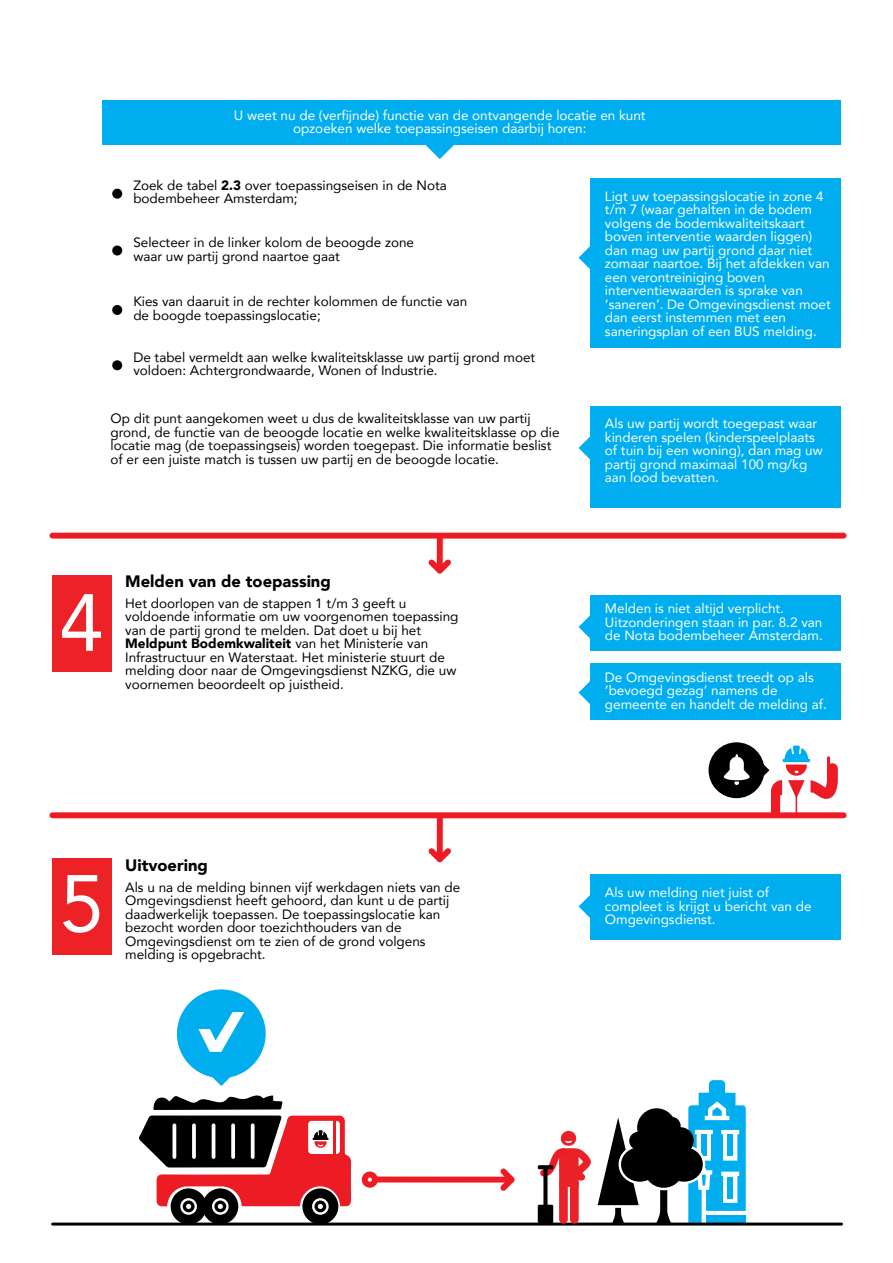
<style>
.page{position:relative;width:893px;height:1263px;background:#fff}
.page>*{position:absolute;margin:0;border:0;box-sizing:border-box;transform-origin:0 0}
.t1{font:80.1px "Avenir";color:#fff}
.t2{font:900 16.5px "Avenir";color:#000}
.t3{font:13.5px/13.5px "Avenir";color:#000}
.t4{font:13.5px/13.5px "Avenir";color:#fff}
.s1{font-weight:900}
</style>
<div class="page">
<div style="left:52px;top:575px;width:59px;height:96px;background:#ec2227"></div>
<div style="left:52px;top:858px;width:59px;height:96px;background:#ec2227"></div>
<hr style="left:53px;top:1222px;width:788px;height:3px;background:#000">
<svg style="left:598px;top:1080px;width:148px;height:143px"></svg>
<div style="left:667px;top:1127px;width:27px;height:27px;background:#000;border-radius:50%"></div>
<div style="left:637px;top:1108px;width:39px;height:39px;background:#000;border-radius:50%"></div>
<div style="left:629px;top:1132px;width:18px;height:18px;background:#000;border-radius:50%"></div>
<div style="left:662px;top:1117px;width:19px;height:18px;background:#000;border-radius:50%"></div>
<div style="left:570px;top:1179px;width:9px;height:45px;background:#ea2227;border-radius:4px"></div>
<div style="left:559px;top:1179px;width:9px;height:45px;background:#ea2227;border-radius:4px"></div>
<svg style="left:537px;top:1130px;width:54px;height:57px"></svg>
<div style="left:538px;top:1205px;width:15px;height:18px;background:#000"></div>
<svg style="left:538px;top:1165px;width:15px;height:4px"></svg>
<svg style="left:543px;top:1166px;width:4px;height:41px"></svg>
<svg style="left:425px;top:145px;width:29px;height:14px"></svg>
<div style="left:103px;top:101px;width:738px;height:44px;background:#00aeef"></div>
<svg style="left:579px;top:246px;width:11px;height:23px"></svg>
<div style="left:590px;top:178px;width:251px;height:170px;background:#00aeef"></div>
<svg style="left:579px;top:436px;width:11px;height:24px"></svg>
<div style="left:590px;top:406px;width:251px;height:101px;background:#00aeef"></div>
<svg style="left:579px;top:615px;width:11px;height:24px"></svg>
<div style="left:590px;top:595px;width:251px;height:55px;background:#00aeef"></div>
<svg style="left:579px;top:681px;width:11px;height:23px"></svg>
<div style="left:590px;top:663px;width:251px;height:57px;background:#00aeef"></div>
<svg style="left:579px;top:895px;width:11px;height:23px"></svg>
<div style="left:590px;top:874px;width:251px;height:66px;background:#00aeef"></div>
<div style="left:112px;top:189px;width:10px;height:10px;background:#000;border-radius:50%"></div>
<div style="left:112px;top:245px;width:10px;height:10px;background:#000;border-radius:50%"></div>
<div style="left:112px;top:305px;width:10px;height:10px;background:#000;border-radius:50%"></div>
<div style="left:112px;top:360px;width:10px;height:10px;background:#000;border-radius:50%"></div>
<div style="left:52px;top:533px;width:792px;height:6px;background:#ed1c24"></div>
<div style="left:437px;top:537px;width:6px;height:33px;background:#ed1c24"></div>
<svg style="left:428px;top:554px;width:23px;height:20px"></svg>
<div style="left:52px;top:812px;width:792px;height:6px;background:#ed1c24"></div>
<div style="left:437px;top:816px;width:6px;height:43px;background:#ed1c24"></div>
<svg style="left:428px;top:843px;width:23px;height:20px"></svg>
<div style="left:708px;top:742px;width:56px;height:56px;background:#000;border-radius:50%"></div>
<svg style="left:724px;top:745px;width:114px;height:67px"></svg>
<div style="left:177px;top:989px;width:89px;height:89px;background:#00aeef;border-radius:50%"></div>
<svg style="left:210px;top:1076px;width:23px;height:10px"></svg>
<svg style="left:198px;top:1012px;width:46px;height:40px"></svg>
<div style="left:370px;top:1176px;width:141px;height:6px;background:#ed1c24"></div>
<svg style="left:495px;top:1168px;width:20px;height:23px"></svg>
<svg style="left:362px;top:1171px;width:16px;height:17px"></svg>
<svg style="left:139px;top:1095px;width:212px;height:128px"></svg>
<p class="t4" style="left:234px;top:109px;width:413px;text-align:center">U weet nu de (verfijnde) functie van de ontvangende locatie en kunt opzoeken welke toepassingseisen daarbij horen:</p>
<p class="t3" style="left:133px;top:179px;width:315px">Zoek de tabel <span class="s1">2.3</span> over toepassingseisen in de Nota bodembeheer Amsterdam;</p>
<p class="t3" style="left:133px;top:236px;width:282px">Selecteer in de linker kolom de beoogde zone waar uw partij grond naartoe gaat</p>
<p class="t3" style="left:133px;top:295px;width:335px">Kies van daaruit in de rechter kolommen de functie van de boogde toepassingslocatie;</p>
<p class="t3" style="left:133px;top:351px;width:403px">De tabel vermeldt aan welke kwaliteitsklasse uw partij grond moet voldoen: Achtergrondwaarde, Wonen of Industrie.</p>
<p class="t3" style="left:110px;top:412px;width:451px">Op dit punt aangekomen weet u dus de kwaliteitsklasse van uw partij grond, de functie van de beoogde locatie en welke kwaliteitsklasse op die locatie mag (de toepassingseis) worden toegepast. Die informatie beslist of er een juiste match is tussen uw partij en de beoogde locatie.</p>
<h1 class="t1" style="left:59px;top:571px;width:46px">4</h1>
<p class="t2" style="left:125px;top:570px;width:207px">Melden van de toepassing</p>
<p class="t3" style="left:125px;top:597px;width:335px">Het doorlopen van de stappen 1 t/m 3 geeft u voldoende informatie om uw voorgenomen toepassing van de partij grond te melden. Dat doet u bij het <span class="s1">Meldpunt Bodemkwaliteit</span> van het Ministerie van Infrastructuur en Waterstaat. Het ministerie stuurt de melding door naar de Omgevingsdienst NZKG, die uw voornemen beoordeelt op juistheid.</p>
<p class="t4" style="left:605px;top:190px;width:227px">Ligt uw toepassingslocatie in zone 4 t/m 7 (waar gehalten in de bodem volgens de bodemkwaliteitskaart boven interventie waarden liggen) dan mag uw partij grond daar niet zomaar naartoe. Bij het afdekken van een verontreiniging boven interventiewaarden is sprake van ‘saneren’. De Omgevingsdienst moet dan eerst instemmen met een saneringsplan of een BUS melding.</p>
<p class="t4" style="left:605px;top:417px;width:219px">Als uw partij wordt toegepast waar kinderen spelen (kinderspeelplaats of tuin bij een woning), dan mag uw partij grond maximaal 100 mg/kg aan lood bevatten.</p>
<p class="t4" style="left:605px;top:602px;width:219px">Melden is niet altijd verplicht.<br>Uitzonderingen staan in par. 8.2 van de Nota bodembeheer Amsterdam.</p>
<p class="t4" style="left:605px;top:671px;width:223px">De Omgevingsdienst treedt op als ‘bevoegd gezag’ namens de gemeente en handelt de melding af.</p>
<p class="t2" style="left:125px;top:854px;width:84px">Uitvoering</p>
<p class="t3" style="left:125px;top:881px;width:337px">Als u na de melding binnen vijf werkdagen niets van de Omgevingsdienst heeft gehoord, dan kunt u de partij daadwerkelijk toepassen. De toepassingslocatie kan bezocht worden door toezichthouders van de Omgevingsdienst om te zien of de grond volgens melding is opgebracht.</p>
<h1 class="t1" style="left:59px;top:852px;width:46px">5</h1>
<p class="t4" style="left:605px;top:886px;width:208px">Als uw melding niet juist of compleet is krijgt u bericht van de<br>Omgevingsdienst.</p>
</div>
